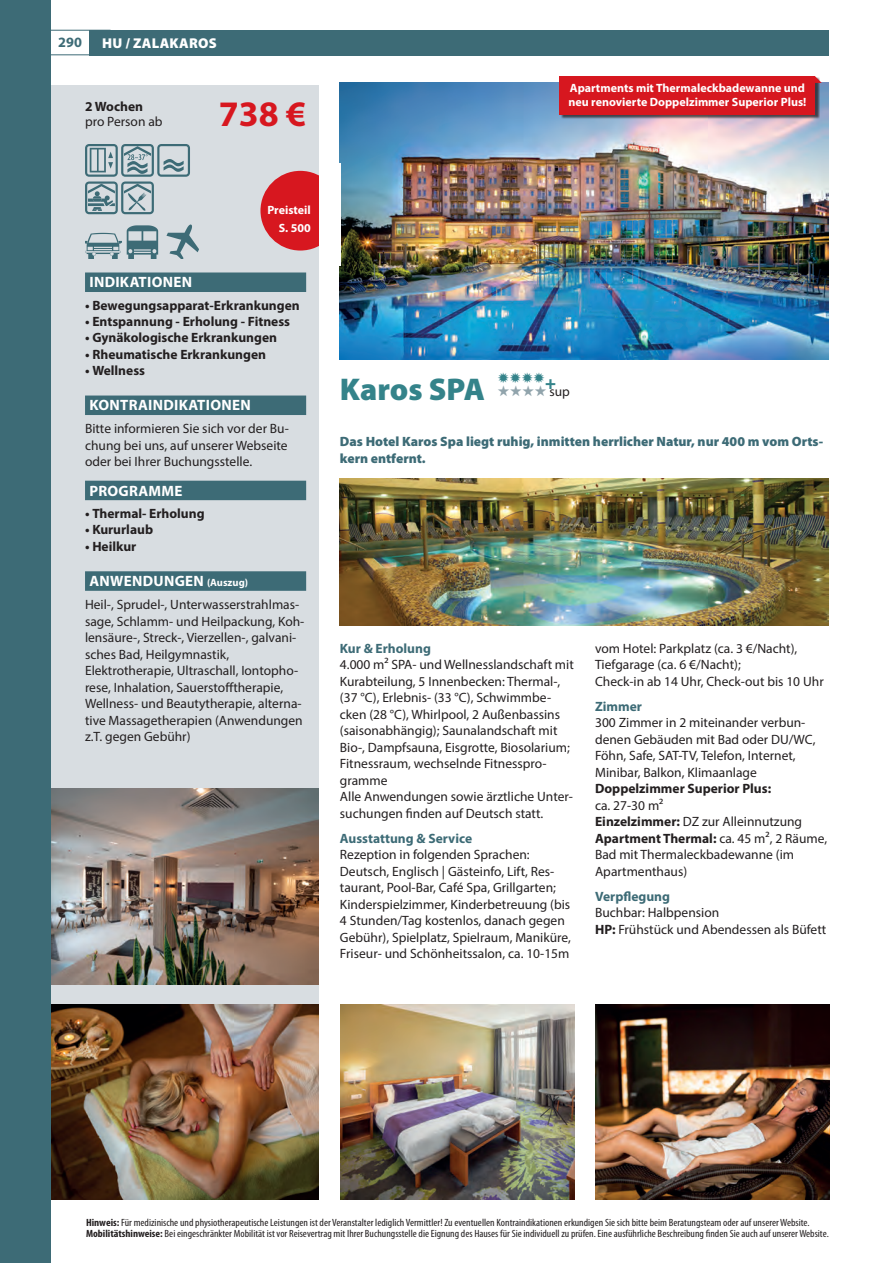
<style>
.page{position:relative;width:893px;height:1263px;background:#fff}
.page>*{position:absolute;margin:0;border:0;box-sizing:border-box;transform-origin:0 0}
.t1{font:700 36px "Myriad Pro";color:#d7171f}
.t2{font:900 31.5px "Myriad Pro";letter-spacing:-.005em;color:#34838a}
.t3{font:900 18.3px "Myriad Pro";color:#34838a}
.t4{font:700 15px "Myriad Pro";letter-spacing:.02em;color:#fff}
.t5{font:900 14.25px "Myriad Pro";letter-spacing:.02em;color:#fff}
.t6{font:700 14.25px "Myriad Pro";color:#3d6b76}
.t7{font:13.5px/16.5px "Myriad Pro";color:#231f20}
.t8{font:700 13.5px "Myriad Pro";color:#231f20}
.t9{font:900 13.5px/16.5px "Myriad Pro";color:#3d6b76}
.t10{font:700 13.5px "Myriad Pro";color:#3d6b76}
.t11{font:700 12px/13.5px "Myriad Pro";color:#fff}
.t12{font:condensed 10.5px/10.5px "Myriad Pro";color:#231f20;scale:1.06 1}
.s1{font-size:10.5px}
.s2{color:#91a4ac}
.s3{font-weight:700}
</style>
<div class="page">
<div style="left:89px;top:30px;width:740px;height:25px;background:#3d6b76"></div>
<div style="left:0;top:85px;width:319px;height:1114px;background:#d8dde1"></div>
<img style="left:340px;top:83px;width:489px;height:276px">
<div style="left:561px;top:77px;width:259px;height:42px;background:#231f20;opacity:.75"></div>
<div style="left:560px;top:76px;width:255px;height:38px;background:#d7171f"></div>
<svg style="left:815px;top:76px;width:7px;height:7px"></svg>
<img style="left:51px;top:789px;width:268px;height:195px">
<img style="left:51px;top:1004px;width:268px;height:196px">
<img style="left:595px;top:1004px;width:234px;height:195px">
<img style="left:340px;top:1004px;width:234px;height:195px">
<img style="left:340px;top:478px;width:489px;height:147px">
<div style="left:0;top:0;width:51px;height:1263px;background:#3d6b76"></div>
<hr style="left:0;top:30px;width:111px;height:1px;background:#3d6b76">
<hr style="left:0;top:54px;width:111px;height:1px;background:#3d6b76">
<div style="left:85px;top:272px;width:221px;height:20px;background:#3d6b76"></div>
<div style="left:85px;top:395px;width:221px;height:20px;background:#3d6b76"></div>
<div style="left:85px;top:481px;width:221px;height:19px;background:#3d6b76"></div>
<div style="left:85px;top:571px;width:221px;height:20px;background:#3d6b76"></div>
<svg style="left:85px;top:144px;width:105px;height:68px"></svg>
<svg style="left:109px;top:169px;width:57px;height:43px"></svg>
<svg style="left:85px;top:212px;width:26px;height:47px"></svg>
<svg style="left:111px;top:212px;width:40px;height:47px"></svg>
<svg style="left:151px;top:212px;width:48px;height:47px"></svg>
<div style="left:260px;top:171px;width:80px;height:80px;background:#d7171f;border-radius:50%"></div>
<div style="left:319px;top:164px;width:21px;height:102px;background:#fff"></div>
<p class="t6" style="left:58px;top:33px;width:25px">290</p>
<p class="t5" style="left:102px;top:34px;width:116px">HU / ZALAKAROS</p>
<p class="t8" style="left:85px;top:98px;width:60px">2 Wochen</p>
<p class="t7" style="left:85px;top:113px;width:79px">pro Person ab</p>
<h1 class="t1" style="left:219px;top:91px;width:89px">738 €</h1>
<p class="t11" style="left:568px;top:81px;width:239px">Apartments mit Thermaleckbadewanne und neu renovierte Doppelzimmer Superior Plus!</p>
<p class="t11" style="left:267px;top:201px;width:45px;line-height:17.5px;text-align:right">Preisteil<br>S. 500</p>
<p class="t4" style="left:89px;top:273px;width:104px">INDIKATIONEN</p>
<p class="t8" style="left:85px;top:297px;width:216px">• Bewegungsapparat-Erkrankungen</p>
<p class="t8" style="left:85px;top:313px;width:207px">• Entspannung - Erholung - Fitness</p>
<p class="t8" style="left:85px;top:329px;width:194px">• Gynäkologische Erkrankungen</p>
<p class="t8" style="left:85px;top:345px;width:183px">• Rheumatische Erkrankungen</p>
<p class="t8" style="left:85px;top:361px;width:62px">• Wellness</p>
<p class="t4" style="left:89px;top:396px;width:163px">KONTRAINDIKATIONEN</p>
<p class="t7" style="left:85px;top:420px;width:205px;text-align:justify">Bitte informieren Sie sich vor der Bu&shy;chung bei uns, auf unserer Webseite oder bei Ihrer Buchungsstelle.</p>
<p class="t4" style="left:89px;top:481px;width:95px">PROGRAMME</p>
<p class="t8" style="left:85px;top:505px;width:121px">• Thermal- Erholung</p>
<p class="t8" style="left:85px;top:521px;width:70px">• Kururlaub</p>
<p class="t8" style="left:85px;top:537px;width:53px">• Heilkur</p>
<p class="t4" style="left:89px;top:571px;width:160px">ANWENDUNGEN <span class="s1">(Auszug)</span></p>
<p class="t7" style="left:85px;top:596px;width:221px">Heil-, Sprudel-, Unterwasserstrahlmas&shy;sage, Schlamm- und Heilpackung, Koh&shy;lensäure-, Streck-, Vierzellen-, galvani&shy;sches Bad, Heilgymnastik, Elektrotherapie, Ultraschall, Iontopho&shy;rese, Inhalation, Sauerstofftherapie, Wellness- und Beautytherapie, alterna&shy;tive Massagetherapien (Anwendungen z.T. gegen Gebühr)</p>
<h2 class="t2" style="left:340px;top:368px;width:147px">Karos SPA</h2>
<h3 class="t3" style="left:498px;top:371px;width:60px">✹✹✹✹+</h3>
<p class="t9" style="left:340px;top:433px;width:485px">Das Hotel Karos Spa liegt ruhig, inmitten herrlicher Natur, nur 400 m vom Orts&shy;kern entfernt.</p>
<p class="t7" style="left:498px;top:383px;width:74px"><span class="s2">★★★★</span> sup</p>
<p class="t10" style="left:340px;top:639px;width:93px">Kur &amp; Erholung</p>
<p class="t7" style="left:340px;top:656px;width:235px">4.000 m² SPA- und Wellnesslandschaft mit Kurabteilung, 5 Innenbecken: Thermal-, (37 °C), Erlebnis- (33 °C), Schwimmbe&shy;cken (28 °C), Whirlpool, 2 Außenbassins (saisonabhängig); Saunalandschaft mit Bio-, Dampfsauna, Eisgrotte, Biosolarium; Fitnessraum, wechselnde Fitnesspro&shy;gramme<br>Alle Anwendungen sowie ärztliche Unter&shy;suchungen finden auf Deutsch statt.</p>
<p class="t10" style="left:340px;top:829px;width:134px">Ausstattung &amp; Service</p>
<p class="t7" style="left:340px;top:846px;width:232px">Rezeption in folgenden Sprachen:<br>Deutsch, Englisch | Gästeinfo, Lift, Res&shy;taurant, Pool-Bar, Café Spa, Grillgarten; Kinderspielzimmer, Kinderbetreuung (bis 4 Stunden/Tag kostenlos, danach gegen Gebühr), Spielplatz, Spielraum, Maniküre, Friseur- und Schönheitssalon, ca. 10-15m</p>
<p class="t7" style="left:595px;top:640px;width:230px">vom Hotel: Parkplatz (ca. 3 €/Nacht),<br>Tiefgarage (ca. 6 €/Nacht);<br>Check-in ab 14 Uhr, Check-out bis 10 Uhr</p>
<p class="t10" style="left:595px;top:697px;width:48px">Zimmer</p>
<p class="t7" style="left:595px;top:714px;width:222px">300 Zimmer in 2 miteinander verbun&shy;denen Gebäuden mit Bad oder DU/WC, Föhn, Safe, SAT-TV, Telefon, Internet, Minibar, Balkon, Klimaanlage</p>
<p class="t8" style="left:595px;top:780px;width:178px">Doppelzimmer Superior Plus:</p>
<p class="t7" style="left:595px;top:797px;width:234px">ca. 27-30 m²<br><span class="s3">Einzelzimmer:</span> DZ zur Alleinnutzung<br><span class="s3">Apartment Thermal:</span> ca. 45 m², 2 Räume,<br>Bad mit Thermaleckbadewanne (im<br>Apartmenthaus)</p>
<p class="t10" style="left:595px;top:887px;width:76px">Verpflegung</p>
<p class="t7" style="left:595px;top:904px;width:233px">Buchbar: Halbpension<br><span class="s3">HP:</span> Frühstück und Abendessen als Büfett</p>
<p class="t12" style="left:86px;top:1217px;width:702px"><span class="s3">Hinweis:</span> Für medizinische und physiotherapeutische Leistungen ist der Veranstalter lediglich Vermittler! Zu eventuellen Kontraindikationen erkundigen Sie sich bitte beim Beratungsteam oder auf unserer Website.<br><span class="s3">Mobilitätshinweise:</span> Bei eingeschränkter Mobilität ist vor Reisevertrag mit Ihrer Buchungsstelle die Eignung des Hauses für Sie individuell zu prüfen. Eine ausführliche Beschreibung finden Sie auch auf unserer Website.</p>
</div>
